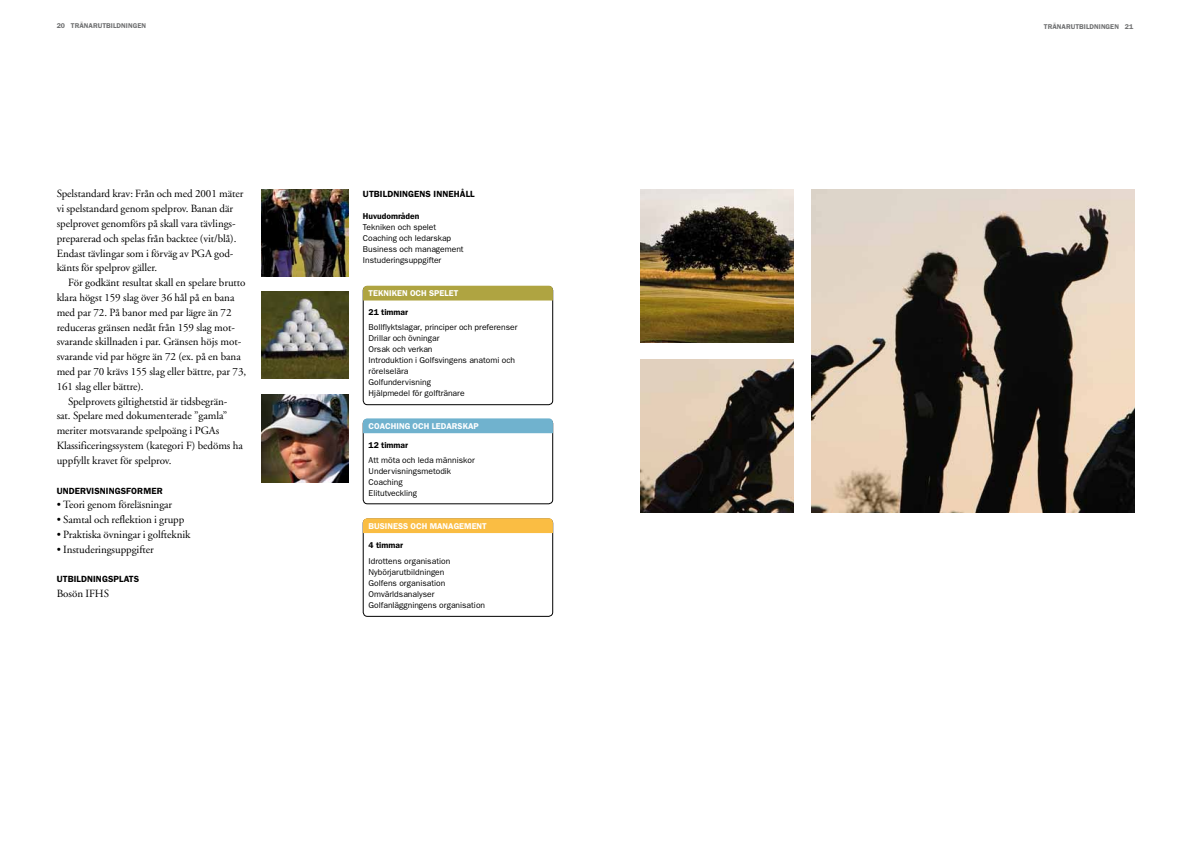
<style>
.page{position:relative;width:1191px;height:842px;background:#fff}
.page>*{position:absolute;margin:0;border:0;box-sizing:border-box;transform-origin:0 0}
.t1{font:11px/14.8px "Adobe Garamond";letter-spacing:-.005em;color:#000}
.t2{font:600 9px "Franklin Gothic";letter-spacing:.01em;color:#000}
.t3{font:8.5px/11px "Franklin Gothic";color:#000}
.t4{font:600 8.5px "Franklin Gothic";color:#fff}
.t5{font:600 8.5px "Franklin Gothic";color:#000}
.t6{font:600 7px "Franklin Gothic";letter-spacing:.005em;color:#707172}
</style>
<div class="page">
<div style="left:363px;top:286px;width:190px;height:119px;border:1px solid #000;border-radius:4px"></div>
<div style="left:363px;top:419px;width:190px;height:85px;border:1px solid #000;border-radius:4px"></div>
<div style="left:363px;top:519px;width:190px;height:98px;border:1px solid #000;border-radius:4px"></div>
<div style="left:363px;top:286px;width:190px;height:14px;background:#afa441"></div>
<div style="left:363px;top:418px;width:190px;height:15px;background:#70b2ce"></div>
<div style="left:363px;top:518px;width:190px;height:15px;background:#fabd43"></div>
<img style="left:261px;top:189px;width:88px;height:87px">
<img style="left:261px;top:291px;width:88px;height:87px">
<img style="left:261px;top:395px;width:88px;height:87px">
<img style="left:641px;top:189px;width:152px;height:153px">
<img style="left:811px;top:189px;width:323px;height:324px">
<img style="left:641px;top:359px;width:152px;height:153px">
<p class="t6" style="left:57px;top:22px;width:91px">20 TRÄNARUTBILDNINGEN</p>
<p class="t6" style="left:1044px;top:23px;width:91px">TRÄNARUTBILDNINGEN 21</p>
<p class="t1" style="left:57px;top:187px;width:188px">Spelstandard krav: Från och med 2001 mäter vi spelstandard genom spelprov. Banan där spelprovet genomförs på skall vara tävlings&shy;preparerad och spelas från backtee (vit/blå).<br>Endast tävlingar som i förväg av PGA god&shy;känts för spelprov gäller.</p>
<p class="t1" style="left:68px;top:276px;width:179px">För godkänt resultat skall en spelare brutto</p>
<p class="t1" style="left:57px;top:290px;width:179px">klara högst 159 slag över 36 hål på en bana</p>
<p class="t1" style="left:57px;top:305px;width:176px">med par 72. På banor med par lägre än 72</p>
<p class="t1" style="left:57px;top:320px;width:180px">reduceras gränsen nedåt från 159 slag mot-</p>
<p class="t1" style="left:57px;top:335px;width:186px">svarande skillnaden i par. Gränsen höjs mot-</p>
<p class="t1" style="left:57px;top:350px;width:185px">svarande vid par högre än 72 (ex. på en bana</p>
<p class="t1" style="left:57px;top:364px;width:191px">med par 70 krävs 155 slag eller bättre, par 73,</p>
<p class="t1" style="left:57px;top:379px;width:88px">161 slag eller bättre).</p>
<p class="t1" style="left:68px;top:394px;width:161px">Spelprovets giltighetstid är tidsbegrän-</p>
<p class="t1" style="left:57px;top:409px;width:172px">sat. Spelare med dokumenterade ”gamla”</p>
<p class="t1" style="left:57px;top:424px;width:164px">meriter motsvarande spelpoäng i PGAs</p>
<p class="t1" style="left:57px;top:438px;width:188px">Klassificeringssystem (kategori F) bedöms ha</p>
<p class="t1" style="left:57px;top:453px;width:116px">uppfyllt kravet för spelprov.</p>
<p class="t2" style="left:57px;top:485px;width:107px">UNDERVISNINGSFORMER</p>
<p class="t1" style="left:63px;top:498px;width:129px">Teori genom föreläsningar<br>Samtal och reflektion i grupp<br>Praktiska övningar i golfteknik<br>Instuderingsuppgifter</p>
<p class="t2" style="left:57px;top:574px;width:84px">UTBILDNINGSPLATS</p>
<p class="t1" style="left:57px;top:586px;width:54px">Bosön IFHS</p>
<p class="t2" style="left:363px;top:189px;width:113px">UTBILDNINGENS INNEHÅLL</p>
<p class="t5" style="left:363px;top:212px;width:58px">Huvudområden</p>
<p class="t3" style="left:363px;top:222px;width:102px">Tekniken och spelet<br>Coaching och ledarskap<br>Business och management<br>Instuderingsuppgifter</p>
<p class="t4" style="left:369px;top:289px;width:91px">TEKNIKEN OCH SPELET</p>
<p class="t5" style="left:369px;top:308px;width:41px">21 timmar</p>
<p class="t3" style="left:369px;top:322px;width:150px">Bollflyktslagar, principer och preferenser<br>Drillar och övningar<br>Orsak och verkan<br>Introduktion i Golfsvingens anatomi och rörelselära<br>Golfundervisning<br>Hjälpmedel för golftränare</p>
<p class="t4" style="left:369px;top:421px;width:112px">COACHING OCH LEDARSKAP</p>
<p class="t5" style="left:369px;top:440px;width:41px">12 timmar</p>
<p class="t3" style="left:369px;top:455px;width:108px">Att möta och leda människor<br>Undervisningsmetodik<br>Coaching<br>Elitutveckling</p>
<p class="t4" style="left:369px;top:521px;width:120px">BUSINESS OCH MANAGEMENT</p>
<p class="t5" style="left:369px;top:540px;width:36px">4 timmar</p>
<p class="t3" style="left:369px;top:555px;width:118px">Idrottens organisation<br>Nybörjarutbildningen<br>Golfens organisation<br>Omvärldsanalyser<br>Golfanläggningens organisation</p>
</div>
